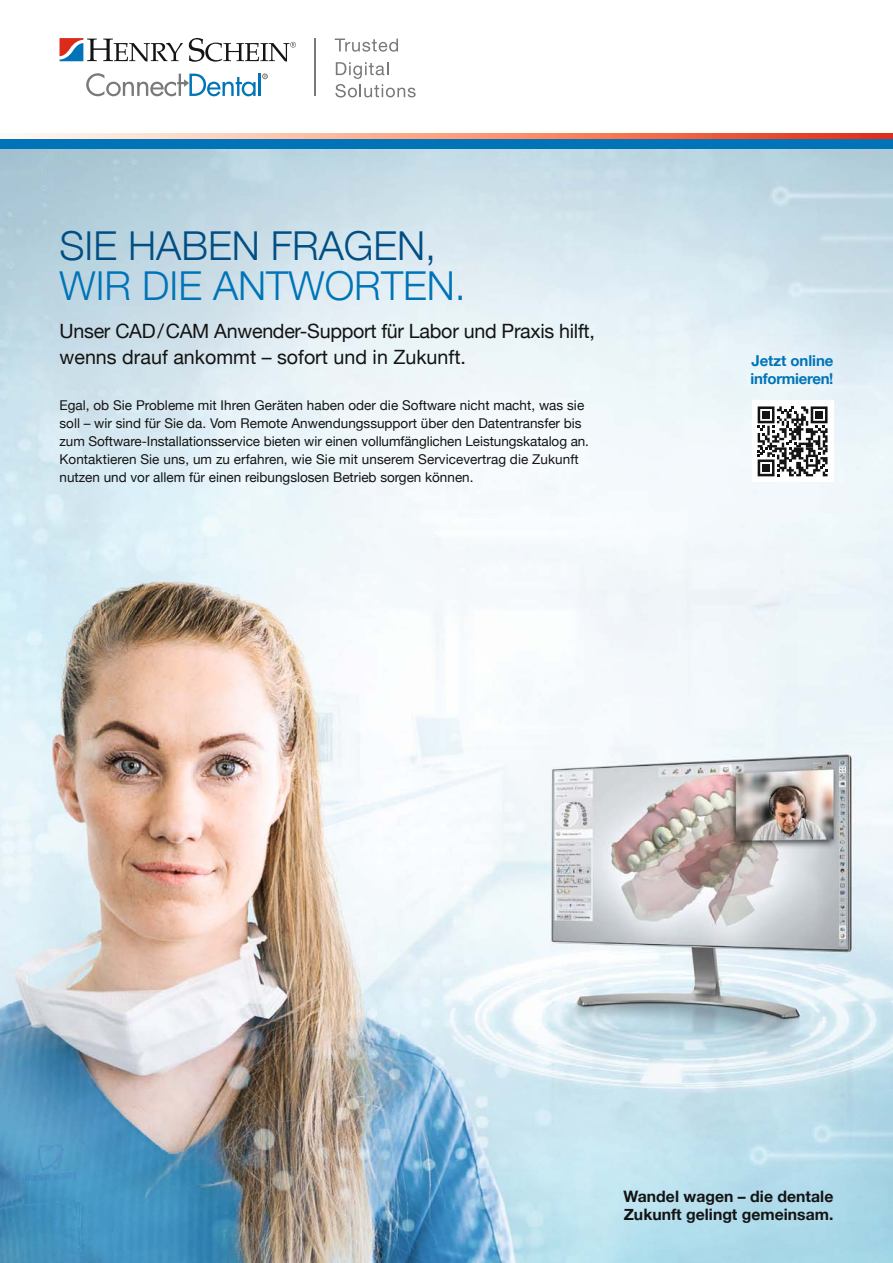
<style>
.page{position:relative;width:893px;height:1263px;background:#fff}
.page>*{position:absolute;margin:0;border:0;box-sizing:border-box;transform-origin:0 0}
.t1{font:300 39.9px "Helvetica Neue";color:#0074b7}
.t2{font:300 39.9px "Helvetica Neue";color:#004e83}
.t3{font:19.65px/26.2px "Helvetica Neue";letter-spacing:-.015em;color:#131413}
.t4{font:700 15.75px/18.8px "Helvetica Neue";color:#131413}
.t5{font:700 15px/18px "Helvetica Neue";letter-spacing:-.02em;color:#0074b7}
.t6{font:13.5px/18px "Helvetica Neue";color:#131413}
</style>
<div class="page">
<img style="left:0;top:149px;width:893px;height:1114px">
<img style="left:20px;top:134px;width:873px;height:5px">
<div style="left:0;top:139px;width:893px;height:10px;background:#0074b7"></div>
<svg style="left:60px;top:38px;width:123px;height:24px"></svg>
<svg style="left:189px;top:38px;width:107px;height:24px"></svg>
<svg style="left:86px;top:73px;width:170px;height:23px"></svg>
<hr style="left:259px;top:74px;width:2px;height:22px;background:#0074b7">
<svg style="left:262px;top:74px;width:6px;height:5px"></svg>
<hr style="left:314px;top:38px;width:1px;height:58px;background:#797979">
<svg style="left:335px;top:39px;width:63px;height:13px"></svg>
<svg style="left:335px;top:62px;width:81px;height:36px"></svg>
<div style="left:752px;top:401px;width:81px;height:81px;background:#fff"></div>
<svg style="left:758px;top:406px;width:70px;height:70px"></svg>
<div style="left:762px;top:411px;width:8px;height:7px;background:#131413"></div>
<div style="left:815px;top:411px;width:8px;height:7px;background:#131413"></div>
<div style="left:762px;top:464px;width:8px;height:7px;background:#131413"></div>
<h1 class="t2" style="left:60px;top:231px;width:378px">SIE HABEN FRAGEN,</h1>
<h1 class="t1" style="left:60px;top:270px;width:408px">WIR DIE ANTWORTEN.</h1>
<h2 class="t3" style="left:60px;top:320px;width:537px">Unser CAD / CAM Anwender-Support für Labor und Praxis hilft, wenns drauf ankommt – sofort und in Zukunft.</h2>
<p class="t6" style="left:60px;top:398px;width:531px">Egal, ob Sie Probleme mit Ihren Geräten haben oder die Software nicht macht, was sie soll – wir sind für Sie da. Vom Remote Anwendungssupport über den Datentransfer bis zum Software-Installationsservice bieten wir einen vollumfänglichen Leistungskatalog an.<br>Kontaktieren Sie uns, um zu erfahren, wie Sie mit unserem Servicevertrag die Zukunft nutzen und vor allem für einen reibungslosen Betrieb sorgen können.</p>
<p class="t5" style="left:751px;top:354px;width:84px">Jetzt online informieren!</p>
<p class="t4" style="left:624px;top:1188px;width:211px">Wandel wagen – die dentale<br>Zukunft gelingt gemeinsam.</p>
</div>
